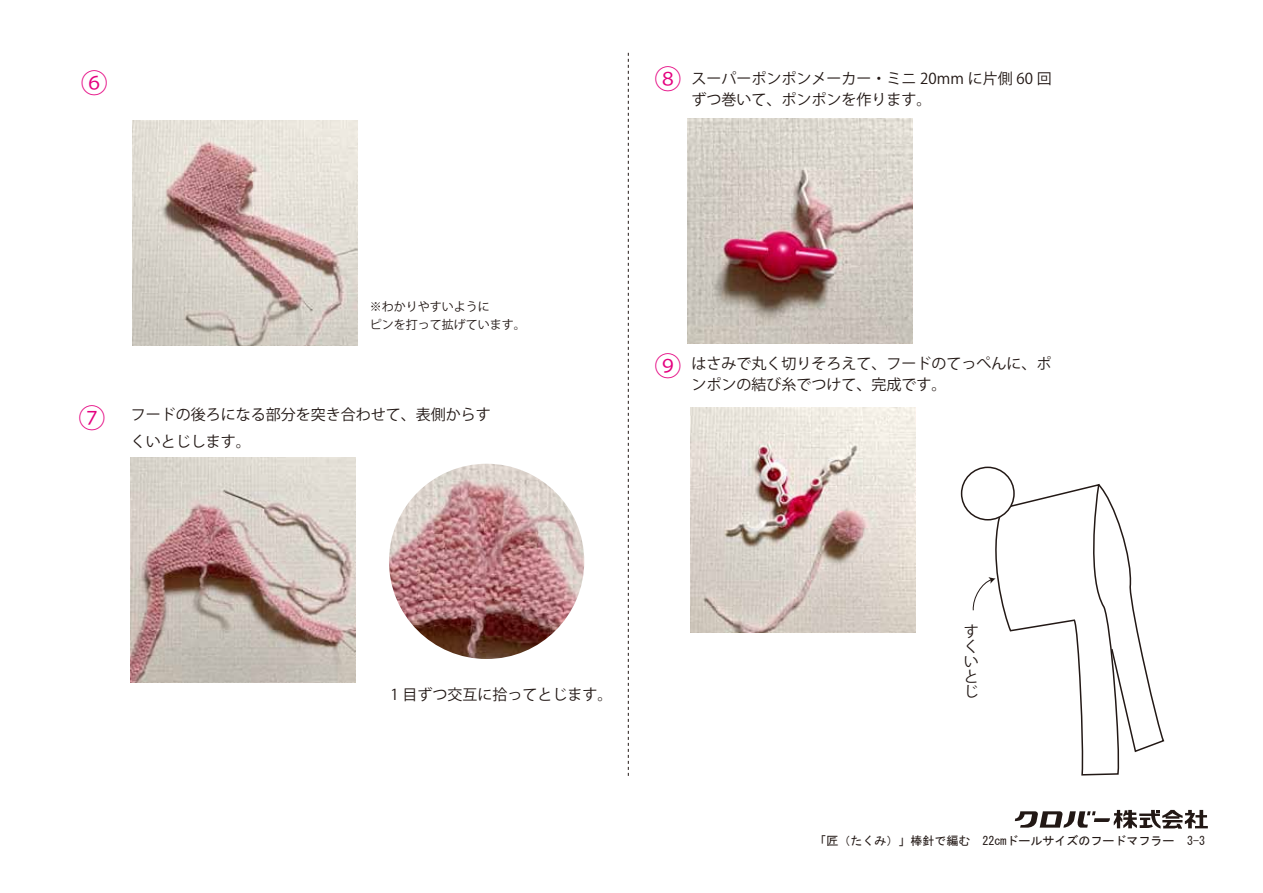
<style>
.page{position:relative;width:1263px;height:893px;background:#fff}
.page>*{position:absolute;margin:0;border:0;box-sizing:border-box;transform-origin:0 0}
.t1{font:27px "Koz Go Pro";color:#e4007f}
.t2{font:15px/15px "Koz Go Pro";color:#221815}
.t3{font:12px "MS Gothic";color:#221815}
.t4{font:12px/18px "Koz Go Pro";color:#221815}
</style>
<div class="page">
<svg style="left:1015px;top:810px;width:193px;height:19px"></svg>
<svg style="left:628px;top:53px;width:1px;height:723px"></svg>
<img style="left:688px;top:118px;width:225px;height:225px">
<img style="left:691px;top:408px;width:225px;height:225px">
<img style="left:132px;top:121px;width:225px;height:225px">
<img style="left:130px;top:457px;width:225px;height:225px">
<img style="left:389px;top:464px;width:195px;height:195px;border-radius:98px">
<div style="left:961px;top:467px;width:54px;height:53px;border:2px solid #221815;border-radius:50%"></div>
<svg style="left:972px;top:483px;width:193px;height:293px"></svg>
<h1 class="t1" style="left:81px;top:65px;width:28px">⑥</h1>
<h1 class="t1" style="left:654px;top:62px;width:28px">⑧</h1>
<p class="t2" style="left:691px;top:68px;width:362px;line-height:21px">スーパーポンポンメーカー・ミニ 20mm に片側 60 回ずつ巻いて、ポンポンを作ります。</p>
<p class="t4" style="left:370px;top:298px;width:158px">※わかりやすいように<br>ピンを打って拡げています。</p>
<h1 class="t1" style="left:79px;top:401px;width:28px">⑦</h1>
<p class="t2" style="left:131px;top:402px;width:361px;line-height:26.2px">フードの後ろになる部分を突き合わせて、表側からすくいとじします。</p>
<h1 class="t1" style="left:654px;top:348px;width:28px">⑨</h1>
<p class="t2" style="left:691px;top:353px;width:362px;line-height:21px">はさみで丸く切りそろえて、フードのてっぺんに、ポンポンの結び糸でつけて、完成です。</p>
<p class="t2" style="left:390px;top:687px;width:224px">1 目ずつ交互に拾ってとじます。</p>
<p class="t2" style="left:964px;top:624px;width:16px">すくいとじ</p>
<p class="t3" style="left:802px;top:834px;width:404px">　「匠（たくみ）」棒針で編む　22cmドールサイズのフードマフラー 3-3</p>
</div>
